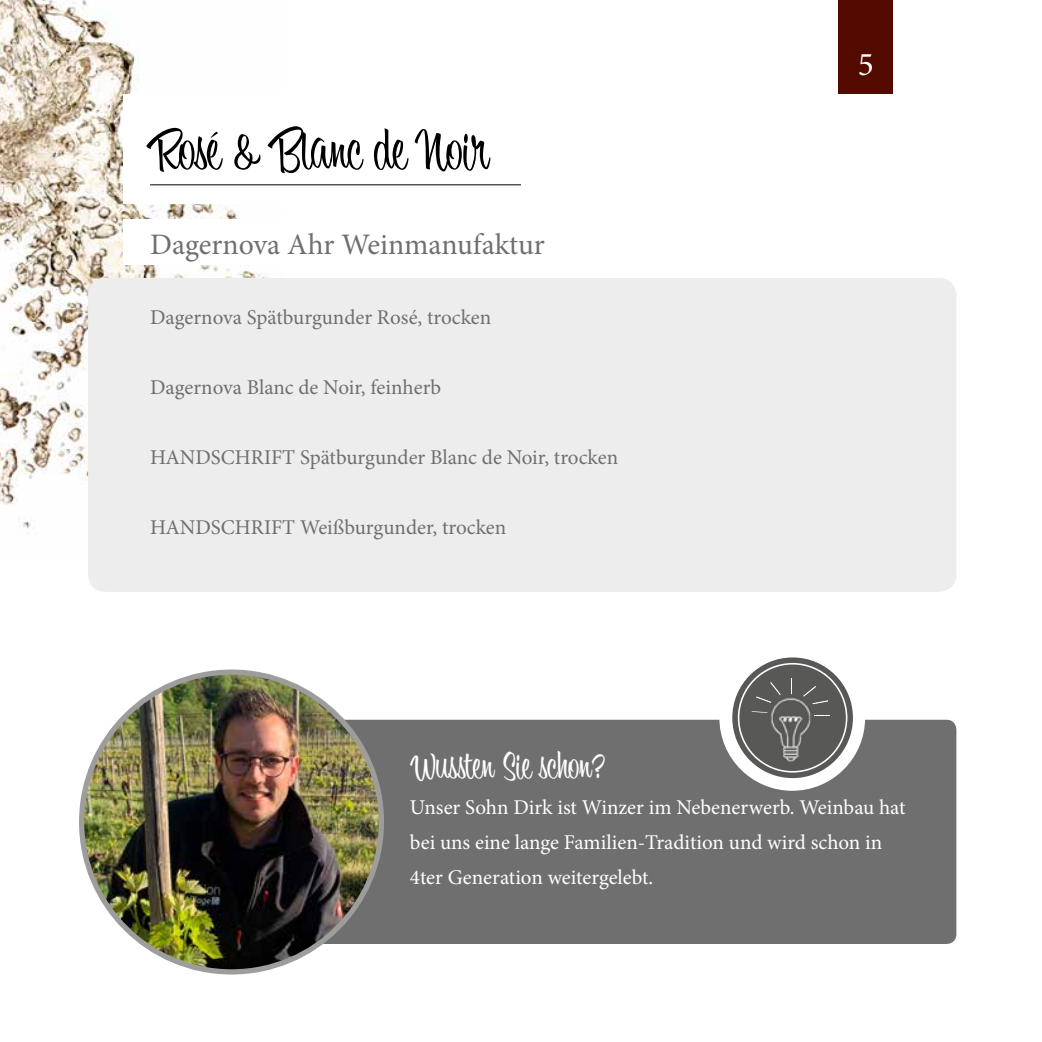
<style>
.page{position:relative;width:1042px;height:1042px;background:#fff}
.page>*{position:absolute;margin:0;border:0;box-sizing:border-box;transform-origin:0 0}
.t1{font:57.75px "Bounce Script";letter-spacing:-.005em;color:#000}
.t2{font:38.5px "Bounce Script";letter-spacing:-.005em;color:#fff}
.t3{font:33.25px "Minion Pro";color:#fff}
.t4{font:29.75px "Minion Pro";color:#706f6f}
.t5{font:21px "Minion Pro";color:#706f6f}
.t6{font:21px/35px "Minion Pro";color:#fff}
</style>
<div class="page">
<img style="left:0;top:0;width:269px;height:529px">
<div style="left:124px;top:95px;width:451px;height:109px;background:#fff"></div>
<div style="left:124px;top:219px;width:451px;height:45px;background:#fff"></div>
<div style="left:88px;top:278px;width:868px;height:314px;background:#ededed;border-radius:17px"></div>
<hr style="left:150px;top:184px;width:371px;height:1px;background:#000">
<div style="left:298px;top:720px;width:658px;height:224px;background:#706f6f;border-radius:10px"></div>
<div style="left:719px;top:645px;width:146px;height:146px;background:#fff;border-radius:50%"></div>
<img style="left:82px;top:672px;width:299px;height:300px;border-radius:150px">
<div style="left:838px;top:0;width:55px;height:94px;background:#530b00"></div>
<svg style="left:732px;top:657px;width:121px;height:121px"></svg>
<svg style="left:738px;top:663px;width:109px;height:109px;background:#767675"></svg>
<h1 class="t1" style="left:150px;top:118px;width:340px">Rosé &amp; Blanc de Noir</h1>
<h3 class="t4" style="left:150px;top:225px;width:396px">Dagernova Ahr Weinmanufaktur</h3>
<p class="t5" style="left:150px;top:303px;width:343px">Dagernova Spätburgunder Rosé, trocken</p>
<p class="t5" style="left:150px;top:373px;width:292px">Dagernova Blanc de Noir, feinherb</p>
<p class="t5" style="left:150px;top:443px;width:470px">HANDSCHRIFT Spätburgunder Blanc de Noir, trocken</p>
<p class="t5" style="left:150px;top:513px;width:358px">HANDSCHRIFT Weißburgunder, trocken</p>
<h3 class="t3" style="left:857px;top:42px;width:17px">5</h3>
<h2 class="t2" style="left:410px;top:744px;width:197px">Wussten Sie schon?</h2>
<p class="t6" style="left:410px;top:790px;width:497px">Unser Sohn Dirk ist Winzer im Nebenerwerb. Weinbau hat bei uns eine lange Familien-Tradition und wird schon in<br>4ter Generation weitergelebt.</p>
</div>
